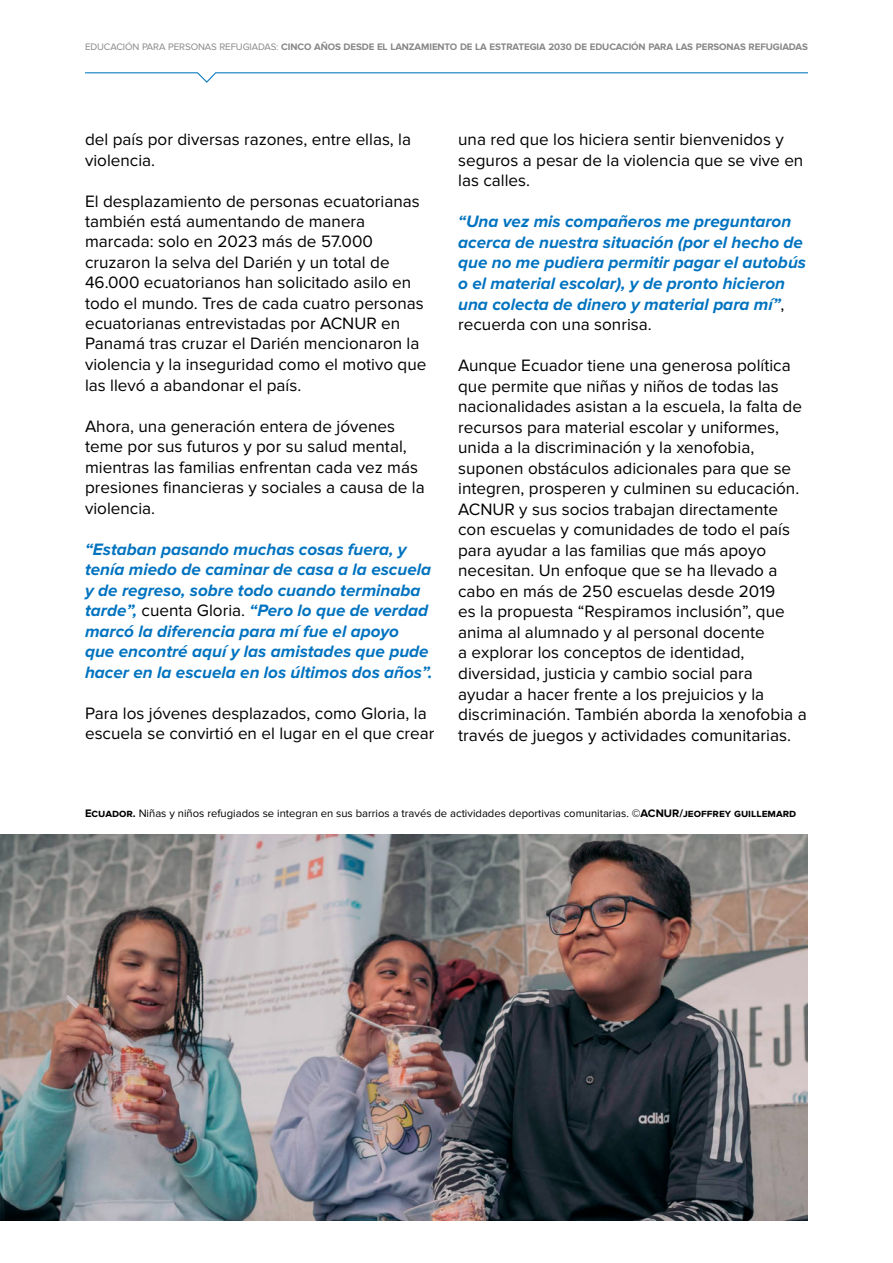
<style>
.page{position:relative;width:893px;height:1263px;background:#fff}
.page>*{position:absolute;margin:0;border:0;box-sizing:border-box;transform-origin:0 0}
.t1{font:17.25px/20.7px "Proxima Nova";color:#000}
.t2{font:17.1px/20.5px "Proxima Nova";color:#000}
.t3{font:italic 700 17.1px/20.5px "Proxima Nova";color:#0073c0}
.t4{font:11.25px "Proxima Nova";color:#000}
.t5{font:700 9.75px "Proxima Nova";letter-spacing:-.01em;color:#878787}
.s1{font-weight:400}
.s2{font-weight:400;font-style:normal;color:#000}
.s3{font-weight:700}
</style>
<div class="page">
<svg style="left:85px;top:72px;width:723px;height:11px"></svg>
<img style="left:0;top:834px;width:808px;height:386px">
<p class="t5" style="left:85px;top:41px;width:724px"><span class="s1">EDUCACIÓN PARA PERSONAS REFUGIADAS:</span> CINCO AÑOS DESDE EL LANZAMIENTO DE LA ESTRATEGIA 2030 DE EDUCACIÓN PARA LAS PERSONAS REFUGIADAS</p>
<p class="t2" style="left:85px;top:130px;width:328px">del país por diversas razones, entre ellas, la violencia.</p>
<p class="t2" style="left:85px;top:191px;width:343px">El desplazamiento de personas ecuatorianas también está aumentando de manera marcada: solo en 2023 más de 57.000 cruzaron la selva del Darién y un total de 46.000 ecuatorianos han solicitado asilo en todo el mundo. Tres de cada cuatro personas ecuatorianas entrevistadas por ACNUR en Panamá tras cruzar el Darién mencionaron la violencia y la inseguridad como el motivo que las llevó a abandonar el país.</p>
<p class="t2" style="left:85px;top:416px;width:341px">Ahora, una generación entera de jóvenes teme por sus futuros y por su salud mental, mientras las familias enfrentan cada vez más presiones financieras y sociales a causa de la violencia.</p>
<p class="t3" style="left:85px;top:539px;width:349px">“Estaban pasando muchas cosas fuera, y tenía miedo de caminar de casa a la escuela y de regreso, sobre todo cuando terminaba tarde”, <span class="s2">cuenta Gloria.</span> “Pero lo que de verdad marcó la diferencia para mí fue el apoyo que encontré aquí y las amistades que pude hacer en la escuela en los últimos dos años”.</p>
<p class="t2" style="left:85px;top:703px;width:351px">Para los jóvenes desplazados, como Gloria, la escuela se convirtió en el lugar en el que crear</p>
<p class="t2" style="left:458px;top:130px;width:347px">una red que los hiciera sentir bienvenidos y seguros a pesar de la violencia que se vive en las calles.</p>
<p class="t3" style="left:458px;top:212px;width:349px">“Una vez mis compañeros me preguntaron acerca de nuestra situación (por el hecho de que no me pudiera permitir pagar el autobús o el material escolar), y de pronto hicieron una colecta de dinero y material para mí”<span class="s2">, recuerda con una sonrisa.</span></p>
<p class="t2" style="left:458px;top:355px;width:345px">Aunque Ecuador tiene una generosa política que permite que niñas y niños de todas las nacionalidades asistan a la escuela, la falta de recursos para material escolar y uniformes, unida a la discriminación y la xenofobia, suponen obstáculos adicionales para que se integren, prosperen y culminen su educación.<br>ACNUR y sus socios trabajan directamente con escuelas y comunidades de todo el país para ayudar a las familias que más apoyo necesitan. Un enfoque que se ha llevado a cabo en más de 250 escuelas desde 2019<br>es la propuesta “Respiramos inclusión”, que anima al alumnado y al personal docente<br>a explorar los conceptos de identidad, diversidad, justicia y cambio social para ayudar a hacer frente a los prejuicios y la</p>
<p class="t1" style="left:458px;top:704px;width:350px">discriminación. También aborda la xenofobia a través de juegos y actividades comunitarias.</p>
<p class="t4" style="left:85px;top:807px;width:713px"><span class="s3">Ecuador.</span> Niñas y niños refugiados se integran en sus barrios a través de actividades deportivas comunitarias. <span class="s3">©ACNUR/jeoffrey guillemard</span></p>
</div>
